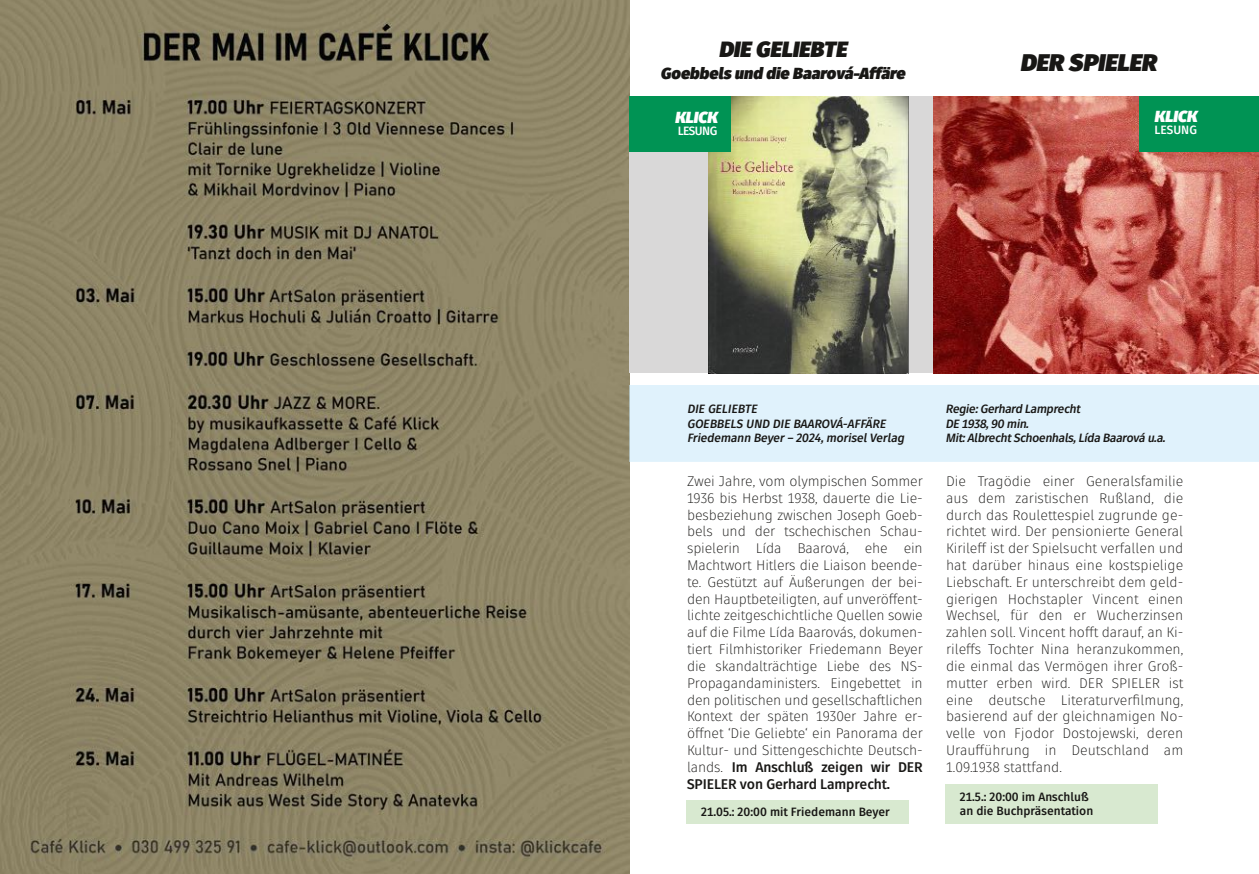
<style>
.page{position:relative;width:1259px;height:874px;background:#fff}
.page>*{position:absolute;margin:0;border:0;box-sizing:border-box;transform-origin:0 0}
.t1{font:italic 900 24px "Fuse";color:#181715}
.t2{font:italic 900 22px "Fuse";color:#181715}
.t3{font:italic 900 16px "Fuse";color:#181715}
.t4{font:italic 900 16px "Fuse";color:#fff}
.t5{font:300 14px "Fuse";letter-spacing:-.01em;color:#181715}
.t6{font:700 14px "Fuse";letter-spacing:-.01em;color:#181715}
.t7{font:italic 700 12px "Fuse";letter-spacing:-.025em;color:#181715}
.t8{font:700 12px "Fuse";color:#181715}
.t9{font:italic 700 12px "Fuse";color:#181715}
.t10{font:700 12px "Fuse";letter-spacing:-.025em;color:#fff}
</style>
<div class="page">
<img style="left:0;top:0;width:629px;height:873px">
<div style="left:629px;top:96px;width:306px;height:277px;background:#d9d8d8"></div>
<img style="left:708px;top:96px;width:200px;height:277px">
<div style="left:945px;top:783px;width:212px;height:40px;background:#d8e9d0"></div>
<div style="left:629px;top:96px;width:102px;height:56px;background:#009354"></div>
<img style="left:933px;top:96px;width:326px;height:277px">
<div style="left:1140px;top:96px;width:119px;height:56px;background:#009354"></div>
<div style="left:686px;top:800px;width:222px;height:23px;background:#d8e9d0"></div>
<p class="t2" style="left:719px;top:41px;width:129px">DIE GELIEBTE</p>
<p class="t3" style="left:660px;top:67px;width:246px">Goebbels und die Baarová-Affäre</p>
<p class="t4" style="left:675px;top:111px;width:44px">KLICK</p>
<p class="t10" style="left:678px;top:126px;width:41px">LESUNG</p>
<p class="t1" style="left:1020px;top:53px;width:137px">DER SPIELER</p>
<p class="t4" style="left:1154px;top:110px;width:44px">KLICK</p>
<p class="t10" style="left:1154px;top:125px;width:44px">LESUNG</p>
<p class="t9" style="left:687px;top:404px;width:72px">DIE GELIEBTE</p>
<p class="t9" style="left:687px;top:418px;width:200px">GOEBBELS UND DIE BAAROVÁ-AFFÄRE</p>
<p class="t7" style="left:687px;top:433px;width:219px">Friedemann Beyer – 2024, morisel Verlag</p>
<p class="t5" style="left:687px;top:475px;width:237px">Zwei Jahre, vom olympischen Sommer</p>
<p class="t5" style="left:687px;top:492px;width:237px">1936 bis Herbst 1938, dauerte die Lie-</p>
<p class="t5" style="left:687px;top:509px;width:237px">besbeziehung zwischen Joseph Goeb-</p>
<p class="t5" style="left:687px;top:526px;width:237px">bels und der tschechischen Schau-</p>
<p class="t5" style="left:687px;top:542px;width:237px">spielerin Lída Baarová, ehe ein</p>
<p class="t5" style="left:687px;top:559px;width:237px">Machtwort Hitlers die Liaison beende-</p>
<p class="t5" style="left:687px;top:576px;width:237px">te. Gestützt auf Äußerungen der bei-</p>
<p class="t5" style="left:687px;top:593px;width:237px">den Hauptbeteiligten, auf unveröffent-</p>
<p class="t5" style="left:687px;top:610px;width:237px">lichte zeitgeschichtliche Quellen sowie</p>
<p class="t5" style="left:687px;top:626px;width:237px">auf die Filme Lída Baarovás, dokumen-</p>
<p class="t5" style="left:687px;top:643px;width:237px">tiert Filmhistoriker Friedemann Beyer</p>
<p class="t5" style="left:687px;top:660px;width:237px">die skandalträchtige Liebe des NS-</p>
<p class="t5" style="left:687px;top:677px;width:237px">Propagandaministers. Eingebettet in</p>
<p class="t5" style="left:687px;top:694px;width:237px">den politischen und gesellschaftlichen</p>
<p class="t5" style="left:687px;top:710px;width:237px">Kontext der späten 1930er Jahre er-</p>
<p class="t5" style="left:687px;top:727px;width:237px">öffnet ‘Die Geliebte‘ ein Panorama der</p>
<p class="t5" style="left:687px;top:744px;width:237px">Kultur- und Sittengeschichte Deutsch-</p>
<p class="t5" style="left:687px;top:761px;width:38px">lands.</p>
<p class="t6" style="left:732px;top:761px;width:192px">Im Anschluß zeigen wir DER</p>
<p class="t6" style="left:687px;top:777px;width:204px">SPIELER von Gerhard Lamprecht.</p>
<p class="t8" style="left:701px;top:806px;width:190px">21.05.: 20:00 mit Friedemann Beyer</p>
<p class="t7" style="left:945px;top:404px;width:136px">Regie: Gerhard Lamprecht</p>
<p class="t7" style="left:945px;top:418px;width:85px">DE 1938, 90 min.</p>
<p class="t7" style="left:945px;top:433px;width:221px">Mit: Albrecht Schoenhals, Lída Baarová u.a.</p>
<p class="t5" style="left:946px;top:475px;width:239px">Die Tragödie einer Generalsfamilie</p>
<p class="t5" style="left:946px;top:492px;width:239px">aus dem zaristischen Rußland, die</p>
<p class="t5" style="left:946px;top:509px;width:239px">durch das Roulettespiel zugrunde ge-</p>
<p class="t5" style="left:946px;top:526px;width:239px">richtet wird. Der pensionierte General</p>
<p class="t5" style="left:946px;top:542px;width:239px">Kirileff ist der Spielsucht verfallen und</p>
<p class="t5" style="left:946px;top:559px;width:239px">hat darüber hinaus eine kostspielige</p>
<p class="t5" style="left:946px;top:576px;width:239px">Liebschaft. Er unterschreibt dem geld-</p>
<p class="t5" style="left:946px;top:593px;width:239px">gierigen Hochstapler Vincent einen</p>
<p class="t5" style="left:946px;top:610px;width:239px">Wechsel, für den er Wucherzinsen</p>
<p class="t5" style="left:946px;top:626px;width:239px">zahlen soll. Vincent hofft darauf, an Ki-</p>
<p class="t5" style="left:946px;top:643px;width:239px">rileffs Tochter Nina heranzukommen,</p>
<p class="t5" style="left:946px;top:660px;width:239px">die einmal das Vermögen ihrer Groß-</p>
<p class="t5" style="left:946px;top:677px;width:239px">mutter erben wird. DER SPIELER ist</p>
<p class="t5" style="left:946px;top:694px;width:239px">eine deutsche Literaturverfilmung,</p>
<p class="t5" style="left:946px;top:710px;width:239px">basierend auf der gleichnamigen No-</p>
<p class="t5" style="left:946px;top:727px;width:239px">velle von Fjodor Dostojewski, deren</p>
<p class="t5" style="left:946px;top:744px;width:239px">Uraufführung in Deutschland am</p>
<p class="t5" style="left:946px;top:761px;width:117px">1.09.1938 stattfand.</p>
<p class="t8" style="left:960px;top:791px;width:130px">21.5.: 20:00 im Anschluß</p>
<p class="t8" style="left:960px;top:805px;width:135px">an die Buchpräsentation</p>
</div>
